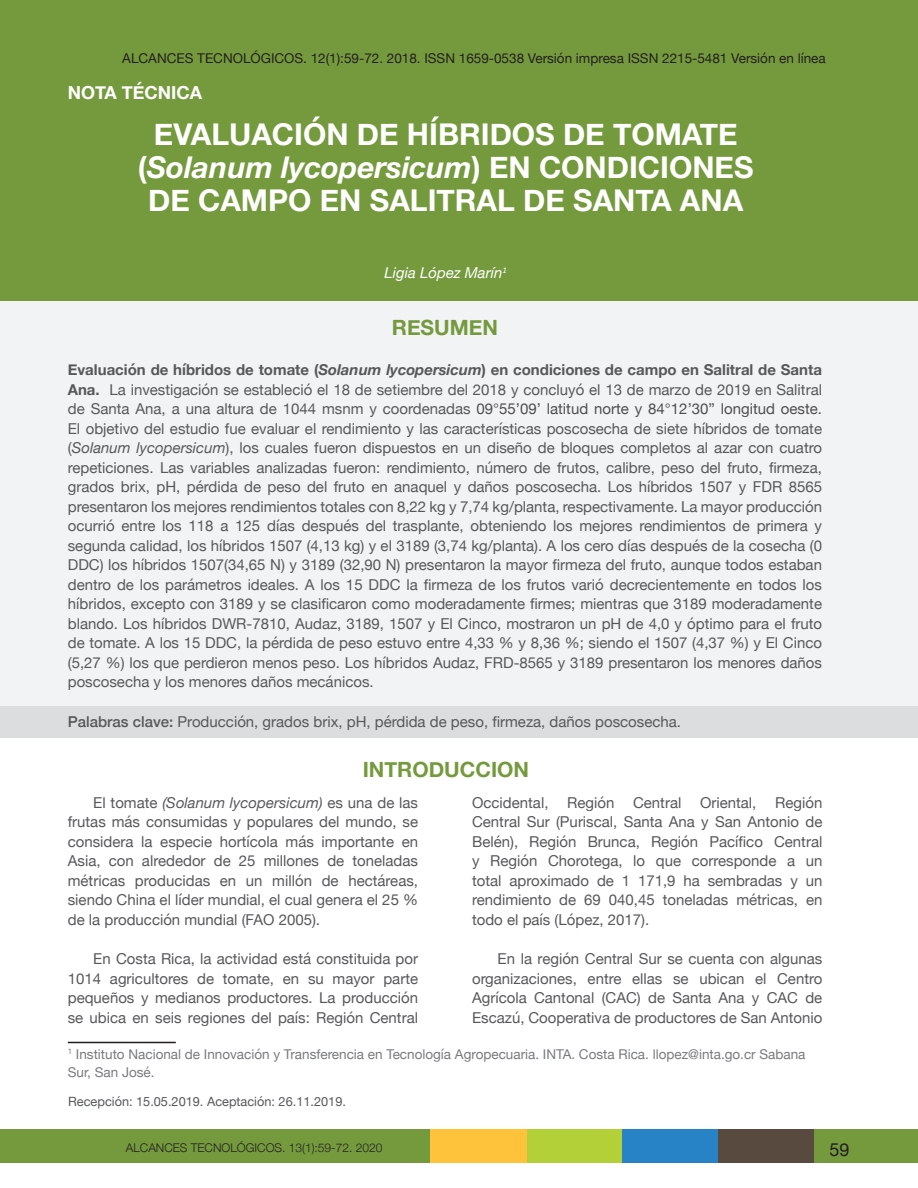
<style>
.page{position:relative;width:918px;height:1188px;background:#fff}
.page>*{position:absolute;margin:0;border:0;box-sizing:border-box;transform-origin:0 0}
.t1{font:700 30px/33px "Helvetica Neue";color:#fff;text-align:center}
.t2{font:700 21px "Helvetica Neue";color:#759a3d}
.t3{font:700 18px "Helvetica Neue";color:#fff}
.t4{font:18px "Helvetica Neue";color:#231f20}
.t5{font:15px/19.5px "Helvetica Neue";color:#57585a;text-align:justify}
.t6{font:italic 15px "Helvetica Neue";color:#fff}
.t7{font:13.5px/18px "Helvetica Neue";color:#787a7d}
.t8{font:13.5px "Helvetica Neue";color:#231f20}
.t9{font:12.75px "Helvetica Neue";color:#57585a}
.t10{font:300 12px "Helvetica Neue";color:#231f20}
.s1{font-style:italic}
.s2{font-weight:700}
.s3{font-weight:700;font-style:italic}
.s4{color:#4e4e4e}
.s5{font-weight:500}
</style>
<div class="page">
<div style="left:0;top:1130px;width:526px;height:33px;background:#749a3d"></div>
<div style="left:526px;top:1130px;width:96px;height:33px;background:#b3d038"></div>
<div style="left:430px;top:1130px;width:96px;height:33px;background:#fec33b"></div>
<div style="left:622px;top:1130px;width:96px;height:33px;background:#2783c5"></div>
<div style="left:718px;top:1130px;width:96px;height:33px;background:#584a3e"></div>
<div style="left:814px;top:1130px;width:104px;height:33px;background:#749a3d"></div>
<div style="left:0;top:301px;width:918px;height:430px;background:#f2f3f4"></div>
<div style="left:0;top:706px;width:918px;height:32px;background:#dcdddf"></div>
<div style="left:0;top:0;width:918px;height:301px;background:#759a3d"></div>
<hr style="left:68px;top:1042px;width:108px;height:1px;background:#231f20">
<p class="t8" style="left:122px;top:48px;width:705px">ALCANCES TECNOLÓGICOS. 12(1):59-72. 2018. ISSN 1659-0538 Versión impresa ISSN 2215-5481 Versión en línea</p>
<p class="t3" style="left:68px;top:78px;width:136px">NOTA TÉCNICA</p>
<p class="t1" style="left:138px;top:119px;width:617px">EVALUACIÓN DE HÍBRIDOS DE TOMATE (<span class="s1">Solanum lycopersicum</span>) EN CONDICIONES<br>DE CAMPO EN SALITRAL DE SANTA ANA</p>
<p class="t6" style="left:385px;top:262px;width:124px">Ligia López Marín<sup>1</sup></p>
<p class="t2" style="left:392px;top:311px;width:108px">RESUMEN</p>
<p class="t5" style="left:68px;top:361px;width:756px"><span class="s2">Evaluación de híbridos de tomate (</span><span class="s3">Solanum lycopersicum</span><span class="s2">) en condiciones de campo en Salitral de Santa Ana.</span> La investigación se estableció el 18 de setiembre del 2018 y concluyó el 13 de marzo de 2019 en Salitral de Santa Ana, a una altura de 1044 msnm y coordenadas <span class="s4">09°55’09’ latitud norte y 84°12’30” longitud oeste.<br></span>El objetivo del estudio fue evaluar el rendimiento y las características poscosecha de siete híbridos de tomate (<span class="s1">Solanum lycopersicum</span>), los cuales fueron dispuestos en un diseño de bloques completos al azar con cuatro repeticiones. Las variables analizadas fueron: rendimiento, número de frutos, calibre, peso del fruto, firmeza, grados brix, pH, pérdida de peso del fruto en anaquel y daños poscosecha. Los híbridos 1507 y FDR 8565 presentaron los mejores rendimientos totales con 8,22 kg y 7,74 kg/planta, respectivamente. La mayor producción ocurrió entre los 118 a 125 días después del trasplante, obteniendo los mejores rendimientos de primera y segunda calidad, los híbridos 1507 (4,13 kg) y el 3189 (3,74 kg/planta). A los cero días después de la cosecha (0<br>DDC) los híbridos 1507(34,65 N) y 3189 (32,90 N) presentaron la mayor firmeza del fruto, aunque todos estaban dentro de los parámetros ideales. A los 15 DDC la firmeza de los frutos varió decrecientemente en todos los híbridos, excepto con 3189 y se clasificaron como moderadamente firmes; mientras que 3189 moderadamente blando. Los híbridos DWR-7810, Audaz, 3189, 1507 y El Cinco, mostraron un pH de 4,0 y óptimo para el fruto de tomate. A los 15 DDC, la pérdida de peso estuvo entre 4,33 % y 8,36 %; siendo el 1507 (4,37 %) y El Cinco (5,27 %) los que perdieron menos peso. Los híbridos Audaz, FRD-8565 y 3189 presentaron los menores daños poscosecha y los menores daños mecánicos.</p>
<p class="t5" style="left:68px;top:713px;width:615px"><span class="s5">Palabras clave:</span> Producción, grados brix, pH, pérdida de peso, firmeza, daños poscosecha.</p>
<p class="t2" style="left:363px;top:754px;width:168px">INTRODUCCION</p>
<p class="t5" style="left:68px;top:793px;width:352px;text-indent:26px">El tomate <span class="s1">(Solanum lycopersicum)</span> es una de las frutas más consumidas y populares del mundo, se considera la especie hortícola más importante en Asia, con alrededor de 25 millones de toneladas métricas producidas en un millón de hectáreas, siendo China el líder mundial, el cual genera el 25 % de la producción mundial (FAO 2005).</p>
<p class="t5" style="left:68px;top:950px;width:352px;text-indent:26px">En Costa Rica, la actividad está constituida por 1014 agricultores de tomate, en su mayor parte pequeños y medianos productores. La producción se ubica en seis regiones del país: Región Central</p>
<p class="t5" style="left:472px;top:793px;width:352px">Occidental, Región Central Oriental, Región Central Sur (Puriscal, Santa Ana y San Antonio de Belén), Región Brunca, Región Pacífico Central y Región Chorotega, lo que corresponde a un total aproximado de 1 171,9 ha sembradas y un rendimiento de 69 040,45 toneladas métricas, en todo el país (López, 2017).</p>
<p class="t5" style="left:472px;top:950px;width:352px;text-indent:26px">En la región Central Sur se cuenta con algunas organizaciones, entre ellas se ubican el Centro Agrícola Cantonal (CAC) de Santa Ana y CAC de Escazú, Cooperativa de productores de San Antonio</p>
<p class="t7" style="left:68px;top:1046px;width:739px"><sup>1</sup> Instituto Nacional de Innovación y Transferencia en Tecnología Agropecuaria. INTA. Costa Rica. llopez@inta.go.cr Sabana<br>Sur, San José.</p>
<p class="t9" style="left:68px;top:1092px;width:279px">Recepción: 15.05.2019. Aceptación: 26.11.2019.</p>
<p class="t10" style="left:126px;top:1138px;width:258px">ALCANCES TECNOLÓGICOS. 13(1):59-72. 2020</p>
<p class="t4" style="left:830px;top:1137px;width:22px">59</p>
</div>
